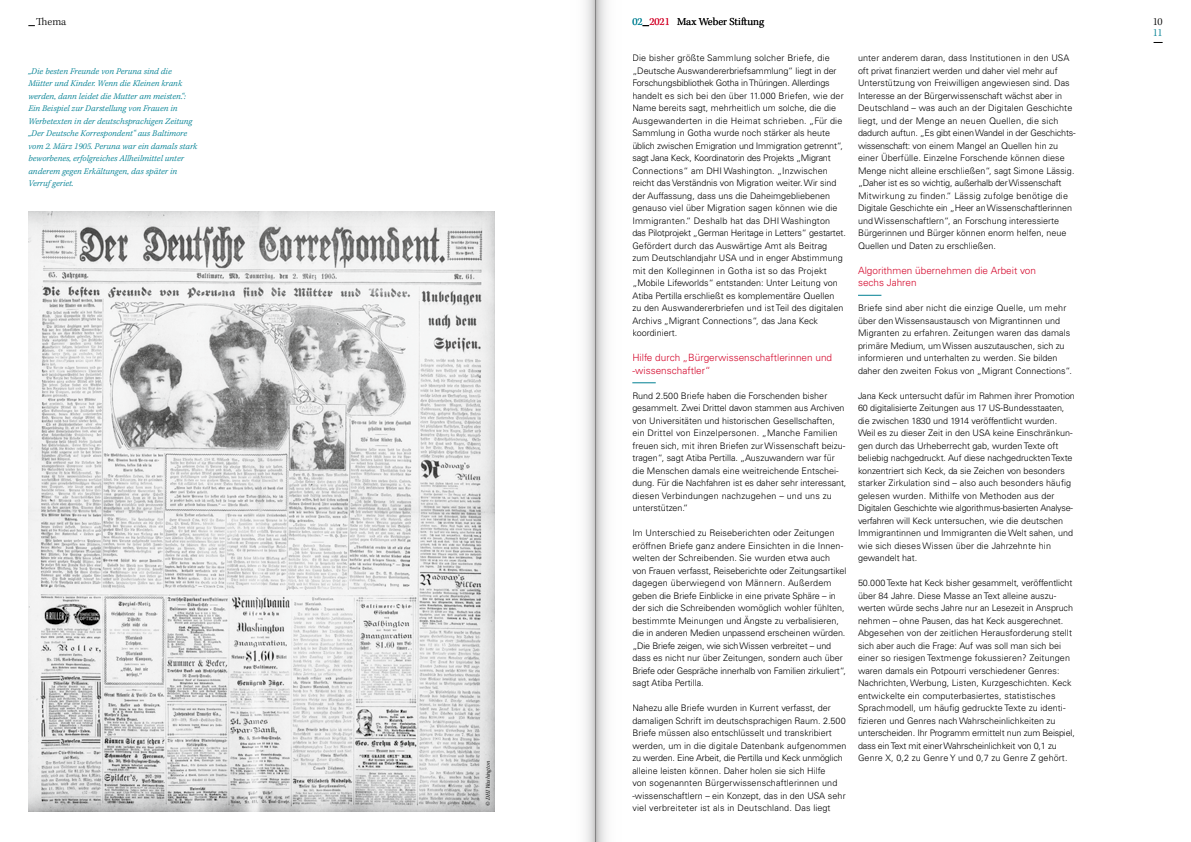
<style>
.page{position:relative;width:1191px;height:842px;background:#fff}
.page>*{position:absolute;margin:0;border:0;box-sizing:border-box;transform-origin:0 0}
.t1{font:300 11px "Kepler Std";color:#000}
.t2{font:300 11px "Kepler Std";color:#008093}
.Zwischenüberschrift{font:300 10px/12.5px "Univers LT Pro 45";color:#d4082c}
.Fliesstext_dt{font:300 9px/12.5px "Univers LT Pro 45";color:#000}
.B_U__Autor{font:9px/12.5px "Kepler Std Light It Capt";color:#008093}
.Fliesstext_dt-2{font:6px "Kepler Std Light It Capt";color:#000}
.s1{color:#008093}
.s2{color:#d4082c}
</style>
<div class="page">
<svg style="left:632px;top:383px;width:24px;height:1px"></svg>
<img style="left:28px;top:211px;width:467px;height:600px">
<svg style="left:858px;top:295px;width:23px;height:1px"></svg>
<svg style="left:595px;top:0;width:12px;height:842px"></svg>
<svg style="left:585px;top:0;width:10px;height:842px"></svg>
<p class="t1" style="left:632px;top:16px;width:133px"><span class="s1">02</span> <span class="s2">2021</span> Max Weber Stiftung</p>
<p class="t1" style="left:36px;top:16px;width:32px">Thema</p>
<p class="t1" style="left:1152px;top:16px;width:11px">10</p>
<p class="t2" style="left:1152px;top:27px;width:11px">11</p>
<p class="B_U__Autor" style="left:28px;top:65px;width:170px">„Die besten Freunde von Peruna sind die Mütter und Kinder. Wenn die Kleinen krank werden, dann leidet die Mutter am meisten.“:<br>Ein Beispiel zur Darstellung von Frauen in Werbetexten in der deutschsprachigen Zeitung „Der Deutsche Korrespondent“ aus Baltimore vom 2. März 1905. Peruna war ein damals stark beworbenes, erfolgreiches Allheilmittel unter anderem gegen Erkältungen, das später in Verruf geriet.</p>
<p class="Fliesstext_dt-2" style="left:484px;top:806px;width:46px;rotate:-90deg">© DHI Washington</p>
<p class="Fliesstext_dt" style="left:632px;top:51px;width:215px">Die bisher größte Sammlung solcher Briefe, die „Deutsche Auswandererbriefsammlung“ liegt in der Forschungsbibliothek Gotha in Thüringen. Allerdings handelt es sich bei den über 11.000 Briefen, wie der Name bereits sagt, mehrheitlich um solche, die die Ausgewanderten in die Heimat schrieben. „Für die Sammlung in Gotha wurde noch stärker als heute üblich zwischen Emigration und Immigration getrennt“, sagt Jana Keck, Koordinatorin des Projekts „Migrant Connections“ am DHI Washington. „Inzwischen reicht das Verständnis von Migration weiter. Wir sind der Auffassung, dass uns die Daheimgebliebenen genauso viel über Migration sagen können wie die Immigranten.“ Deshalb hat das DHI Washington das Pilotprojekt „German Heritage in Letters“ gestartet.<br>Gefördert durch das Auswärtige Amt als Beitrag zum Deutschlandjahr USA und in enger Abstimmung mit den Kolleginnen in Gotha ist so das Projekt „Mobile Lifeworlds“ entstanden: Unter Leitung von Atiba Pertilla erschließt es komplementäre Quellen</p>
<p class="Fliesstext_dt" style="left:632px;top:301px;width:213px">zu den Auswandererbriefen und ist Teil des digitalen<br>Archivs „Migrant Connections“, das Jana Keck koordiniert.</p>
<p class="Zwischenüberschrift" style="left:632px;top:351px;width:201px">Hilfe durch „Bürgerwissenschaftlerinnen und -wissenschaftler“</p>
<p class="Fliesstext_dt" style="left:632px;top:389px;width:216px">Rund 2.500 Briefe haben die Forschenden bisher gesammelt. Zwei Drittel davon stammen aus Archiven von Universitäten und historischen Gesellschaften, ein Drittel von Einzelpersonen. „Manche Familien freuen sich, mit ihren Briefen zur Wissenschaft beizu&shy;tragen“, sagt Atiba Pertilla. „Auszuwandern war für die Menschen damals eine weitreichende Entschei&shy;dung. Für die Nachfahren ist es daher sehr interessant, diesen Verbindungen nachzugehen – und uns zu unterstützen.“</p>
<p class="Fliesstext_dt" style="left:632px;top:526px;width:216px">Im Unterschied zu Reiseberichten oder Zeitungen eröffnen Briefe ganz andere Einsichten in die Innen&shy;welten der Schreibenden. Sie wurden etwa auch von Frauen verfasst, Reiseberichte oder Zeitungsartikel dagegen überwiegend von Männern. Außerdem geben die Briefe Einblicke in eine private Sphäre – in der sich die Schreibenden womöglich wohler fühlten, bestimmte Meinungen und Ängste zu verbalisieren, die in anderen Medien unpassend erscheinen würden. „Die Briefe zeigen, wie sich Wissen verbreitet – und dass es nicht nur über Zeitungen, sondern auch über Briefe oder Gespräche innerhalb von Familien zirkuliert“, sagt Atiba Pertilla.</p>
<p class="Fliesstext_dt" style="left:632px;top:701px;width:216px">Nahezu alle Briefe wurden in Kurrent verfasst, der damaligen Schrift im deutschsprachigen Raum. 2.500<br>Briefe müssen also entschlüsselt und transkribiert werden, um in die digitale Datenbank aufgenommen zu werden. Eine Arbeit, die Pertilla und Keck unmöglich alleine leisten können. Daher holen sie sich Hilfe<br>von sogenannten Bürgerwissenschaftlerinnen und -wissenschaftlern – ein Konzept, das in den USA sehr viel verbreiteter ist als in Deutschland. Das liegt</p>
<p class="Fliesstext_dt" style="left:858px;top:51px;width:219px">unter anderem daran, dass Institutionen in den USA oft privat finanziert werden und daher viel mehr auf Unterstützung von Freiwilligen angewiesen sind. Das Interesse an der Bürgerwissenschaft wächst aber in Deutschland – was auch an der Digitalen Geschichte liegt, und der Menge an neuen Quellen, die sich dadurch auftun. „Es gibt einen Wandel in der Geschichts&shy;wissenschaft: von einem Mangel an Quellen hin zu einer Überfülle. Einzelne Forschende können diese Menge nicht alleine erschließen“, sagt Simone Lässig. „Daher ist es so wichtig, außerhalb der Wissenschaft Mitwirkung zu finden.“ Lässig zufolge benötige die Digitale Geschichte ein „Heer an Wissenschaftlerinnen und Wissenschaftlern“, an Forschung interessierte Bürgerinnen und Bürger können enorm helfen, neue Quellen und Daten zu erschließen.</p>
<p class="Zwischenüberschrift" style="left:858px;top:263px;width:179px">Algorithmen übernehmen die Arbeit von</p>
<p class="Zwischenüberschrift" style="left:858px;top:276px;width:60px">sechs Jahren</p>
<p class="Fliesstext_dt" style="left:858px;top:301px;width:215px">Briefe sind aber nicht die einzige Quelle, um mehr über den Wissensaustausch von Migrantinnen und Migranten zu erfahren. Zeitungen waren das damals primäre Medium, um Wissen auszutauschen, sich zu informieren und unterhalten zu werden. Sie bilden daher den zweiten Fokus von „Migrant Connections“.</p>
<p class="Fliesstext_dt" style="left:858px;top:389px;width:218px">Jana Keck untersucht dafür im Rahmen ihrer Promotion 60 digitalisierte Zeitungen aus 17 US-Bundesstaaten, die zwischen 1830 und 1914 veröffentlicht wurden.<br>Weil es zu dieser Zeit in den USA keine Einschränkun&shy;gen durch das Urheberrecht gab, wurden Texte oft beliebig nachgedruckt. Auf diese nachgedruckten Texte konzentriert sich Keck, da sie Zeichen von besonders starker Zirkulation sind – also auch besonders häufig gelesen wurden. Mithilfe von Methoden aus der Digitalen Geschichte wie algorithmus-basierten Analyse&shy;verfahren will Keck untersuchen, wie die deutschen Immigrantinnen und Immigranten die Welt sahen, und wie sich dieses Wissen über die Jahrzehnte hin gewandelt hat.</p>
<p class="Fliesstext_dt" style="left:858px;top:576px;width:218px">50.000 Texte hat Keck bisher gesammelt, veröffentlicht über 84 Jahre. Diese Masse an Text alleine auszu&shy;werten würde sechs Jahre nur an Lesezeit in Anspruch nehmen – ohne Pausen, das hat Keck ausgerechnet.<br>Abgesehen von der zeitlichen Herausforderung stellt sich aber auch die Frage: Auf was soll man sich bei einer so riesigen Textmenge fokussieren? Zeitungen waren damals ein Potpourri verschiedener Genres:<br>Nachrichten, Werbung, Listen, Kurzgeschichten. Keck entwickelte ein computerbasiertes, statistisches Sprachmodell, um häufig gedruckte Texte zu identi&shy;fizieren und Genres nach Wahrscheinlichkeiten zu unterscheiden. Ihr Programm ermittelt nun zum Beispiel, dass ein Text mit einer Wahrscheinlichkeit von 0,1 zu Genre X, 0,2 zu Genre Y und 0,7 zu Genre Z gehört.</p>
</div>
